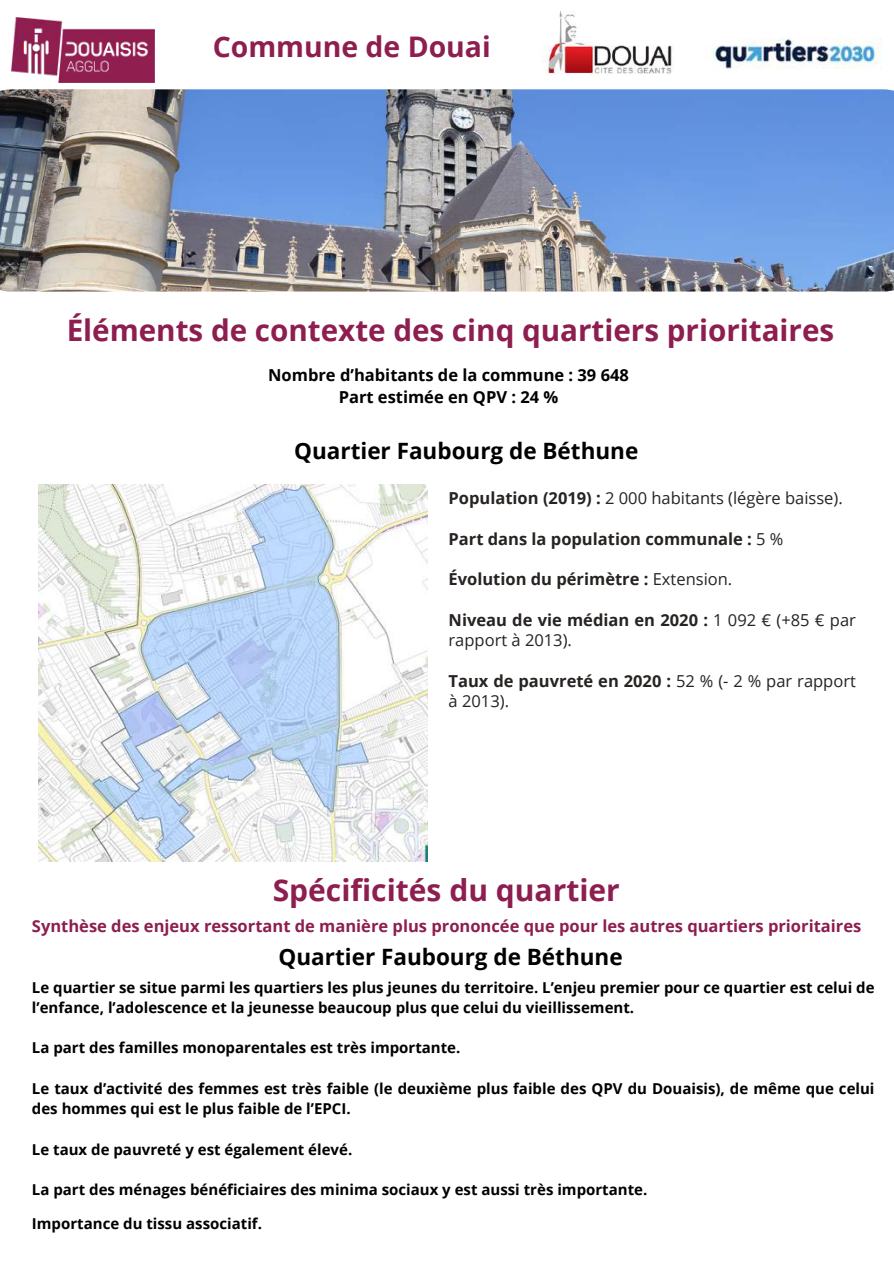
<style>
.page{position:relative;width:894px;height:1264px;background:#fff}
.page>*{position:absolute;margin:0;border:0;box-sizing:border-box;transform-origin:0 0}
.t1{font:700 30px "Open Sans";color:#8d1e4f}
.t2{font:700 29.55px "Open Sans";color:#8d1e4f}
.t3{font:700 28.35px "Open Sans";color:#8d1e4f}
.t4{font:700 22.5px "Open Sans";color:#000}
.t5{font:16.5px/20.2px "Open Sans";color:#262321}
.t6{font:700 16.5px "Open Sans";color:#8d1e4f}
.t7{font:700 16.5px "Open Sans";color:#262321}
.t8{font:700 16.5px/22.5px "Open Sans";color:#000;text-align:center}
.t9{font:700 15px/20.2px "Open Sans";color:#000}
.s1{font-weight:700}
.s2{font-weight:400}
</style>
<div class="page">
<img style="left:11px;top:18px;width:143px;height:64px">
<img style="left:712px;top:38px;width:168px;height:31px">
<img style="left:0;top:89px;width:893px;height:202px">
<img style="left:541px;top:10px;width:132px;height:65px">
<img style="left:39px;top:484px;width:388px;height:377px">
<h3 class="t3" style="left:213px;top:27px;width:279px">Commune de Douai</h3>
<h2 class="t2" style="left:67px;top:309px;width:768px">Éléments de contexte des cinq quartiers prioritaires</h2>
<p class="t8" style="left:268px;top:363px;width:362px">Nombre d’habitants de la commune : 39 648<br>Part estimée en QPV : 24 %</p>
<h3 class="t4" style="left:294px;top:435px;width:345px">Quartier Faubourg de Béthune</h3>
<p class="t5" style="left:448px;top:487px;width:395px"><span class="s1">Population (2019) :</span> 2 000 habitants (légère baisse).</p>
<p class="t7" style="left:448px;top:527px;width:336px">Part dans la population communale : <span class="s2">5 %</span></p>
<p class="t7" style="left:448px;top:567px;width:285px">Évolution du périmètre : <span class="s2">Extension.</span></p>
<p class="t5" style="left:448px;top:609px;width:409px"><span class="s1">Niveau de vie médian en 2020 :</span> 1 092 € (+85 € par rapport à 2013).</p>
<p class="t5" style="left:448px;top:670px;width:409px"><span class="s1">Taux de pauvreté en 2020 :</span> 52 % (- 2 % par rapport à 2013).</p>
<h1 class="t1" style="left:272px;top:869px;width:348px">Spécificités du quartier</h1>
<p class="t6" style="left:32px;top:914px;width:830px">Synthèse des enjeux ressortant de manière plus prononcée que pour les autres quartiers prioritaires</p>
<h3 class="t4" style="left:278px;top:940px;width:345px">Quartier Faubourg de Béthune</h3>
<p class="t9" style="left:32px;top:976px;width:843px">Le quartier se situe parmi les quartiers les plus jeunes du territoire. L’enjeu premier pour ce quartier est celui de l’enfance, l’adolescence et la jeunesse beaucoup plus que celui du vieillissement.</p>
<p class="t9" style="left:32px;top:1037px;width:430px">La part des familles monoparentales est très importante.</p>
<p class="t9" style="left:32px;top:1077px;width:843px">Le taux d’activité des femmes est très faible (le deuxième plus faible des QPV du Douaisis), de même que celui des hommes qui est le plus faible de l’EPCI.</p>
<p class="t9" style="left:32px;top:1138px;width:322px">Le taux de pauvreté y est également élevé.</p>
<p class="t9" style="left:32px;top:1179px;width:616px">La part des ménages bénéficiaires des minima sociaux y est aussi très importante.</p>
<p class="t9" style="left:32px;top:1212px;width:231px">Importance du tissu associatif.</p>
</div>
